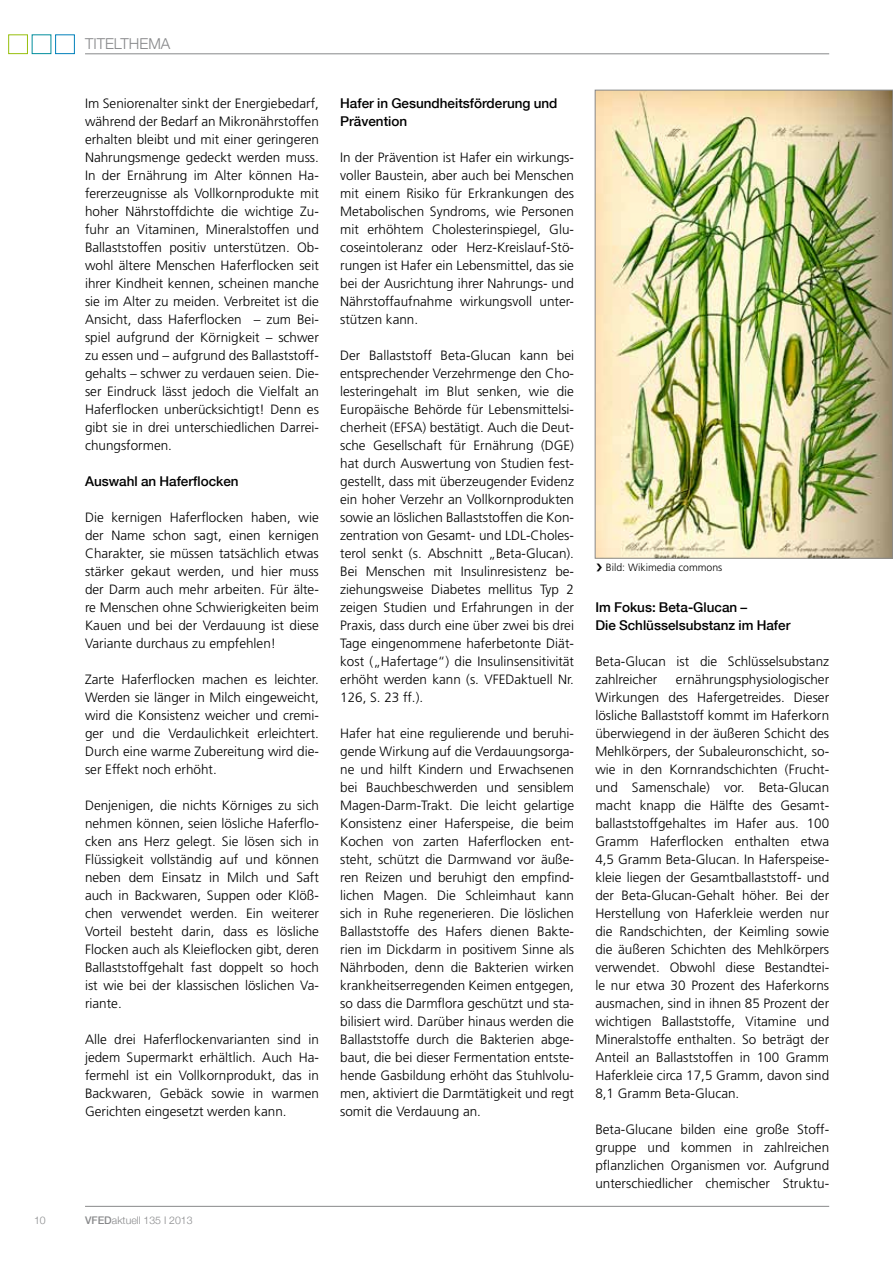
<style>
.page{position:relative;width:893px;height:1263px;background:#fff}
.page>*{position:absolute;margin:0;border:0;box-sizing:border-box;transform-origin:0 0}
.t1{font:300 15px "Helvetica Neue";color:#87888a}
.t2{font:300 13.5px/18px "Frutiger LT Std";color:#000;text-align:justify}
.t3{font:500 13.5px/18px "Helvetica Neue";color:#000}
.t4{font:300 10.5px "Helvetica Neue";color:#87888a}
.t5{font:300 10.5px "Frutiger LT Std";color:#000}
.s1{font-weight:500}
</style>
<div class="page">
<hr style="left:85px;top:1206px;width:744px;height:1px;background:#87888a">
<hr style="left:85px;top:54px;width:744px;height:1px;background:#87888a">
<div style="left:55px;top:34px;width:20px;height:20px;border:1px solid #0080ba"></div>
<div style="left:8px;top:34px;width:20px;height:20px;border:1px solid #97bf0d"></div>
<img style="left:597px;top:92px;width:294px;height:464px">
<div style="left:595px;top:90px;width:298px;height:468px;border:1px solid #87888a"></div>
<p class="t1" style="left:85px;top:34px;width:87px">TITELTHEMA</p>
<p class="t2" style="left:85px;top:95px;width:235px">Im Seniorenalter sinkt der Energiebedarf, während der Bedarf an Mikronährstoffen erhalten bleibt und mit einer geringeren Nahrungsmenge gedeckt werden muss.<br>In der Ernährung im Alter können Ha&shy;fererzeugnisse als Vollkornprodukte mit hoher Nährstoffdichte die wichtige Zu&shy;fuhr an Vitaminen, Mineralstoffen und Ballaststoffen positiv unterstützen. Ob&shy;wohl ältere Menschen Haferflocken seit ihrer Kindheit kennen, scheinen manche sie im Alter zu meiden. Verbreitet ist die Ansicht, dass Haferflocken – zum Bei&shy;spiel aufgrund der Körnigkeit – schwer zu essen und – aufgrund des Ballaststoff&shy;gehalts – schwer zu verdauen seien. Die&shy;ser Eindruck lässt jedoch die Vielfalt an Haferflocken unberücksichtigt! Denn es gibt sie in drei unterschiedlichen Darrei&shy;chungsformen.</p>
<p class="t3" style="left:85px;top:472px;width:155px">Auswahl an Haferflocken</p>
<p class="t2" style="left:85px;top:508px;width:235px">Die kernigen Haferflocken haben, wie der Name schon sagt, einen kernigen Charakter, sie müssen tatsächlich etwas stärker gekaut werden, und hier muss der Darm auch mehr arbeiten. Für älte&shy;re Menschen ohne Schwierigkeiten beim Kauen und bei der Verdauung ist diese Variante durchaus zu empfehlen!</p>
<p class="t2" style="left:85px;top:670px;width:235px">Zarte Haferflocken machen es leichter.<br>Werden sie länger in Milch eingeweicht, wird die Konsistenz weicher und cremi&shy;ger und die Verdaulichkeit erleichtert.<br>Durch eine warme Zubereitung wird die&shy;ser Effekt noch erhöht.</p>
<p class="t2" style="left:85px;top:796px;width:235px">Denjenigen, die nichts Körniges zu sich nehmen können, seien lösliche Haferflo&shy;cken ans Herz gelegt. Sie lösen sich in Flüssigkeit vollständig auf und können neben dem Einsatz in Milch und Saft auch in Backwaren, Suppen oder Klöß&shy;chen verwendet werden. Ein weiterer Vorteil besteht darin, dass es lösliche Flocken auch als Kleieflocken gibt, deren Ballaststoffgehalt fast doppelt so hoch ist wie bei der klassischen löslichen Va&shy;riante.</p>
<p class="t2" style="left:85px;top:1030px;width:235px">Alle drei Haferflockenvarianten sind in jedem Supermarkt erhältlich. Auch Ha&shy;fermehl ist ein Vollkornprodukt, das in Backwaren, Gebäck sowie in warmen Gerichten eingesetzt werden kann.</p>
<p class="t4" style="left:34px;top:1214px;width:13px">10</p>
<p class="t4" style="left:85px;top:1214px;width:109px"><span class="s1">VFED</span>aktuell 135 І 2013</p>
<p class="t3" style="left:340px;top:94px;width:219px">Hafer in Gesundheitsförderung und<br>Prävention</p>
<p class="t2" style="left:340px;top:148px;width:235px">In der Prävention ist Hafer ein wirkungs&shy;voller Baustein, aber auch bei Menschen mit einem Risiko für Erkrankungen des Metabolischen Syndroms, wie Personen mit erhöhtem Cholesterinspiegel, Glu&shy;coseintoleranz oder Herz-Kreislauf-Stö&shy;rungen ist Hafer ein Lebensmittel, das sie bei der Ausrichtung ihrer Nahrungs- und Nährstoffaufnahme wirkungsvoll unter&shy;stützen kann.</p>
<p class="t2" style="left:340px;top:346px;width:235px">Der Ballaststoff Beta-Glucan kann bei entsprechender Verzehrmenge den Cho&shy;lesteringehalt im Blut senken, wie die Europäische Behörde für Lebensmittelsi&shy;cherheit (EFSA) bestätigt. Auch die Deut&shy;sche Gesellschaft für Ernährung (DGE) hat durch Auswertung von Studien fest&shy;gestellt, dass mit überzeugender Evidenz ein hoher Verzehr an Vollkornprodukten sowie an löslichen Ballaststoffen die Kon&shy;zentration von Gesamt- und LDL-Choles&shy;terol senkt (s. Abschnitt „Beta-Glucan).<br>Bei Menschen mit Insulinresistenz be&shy;ziehungsweise Diabetes mellitus Typ 2 zeigen Studien und Erfahrungen in der Praxis, dass durch eine über zwei bis drei Tage eingenommene haferbetonte Diät&shy;kost („Hafertage“) die Insulinsensitivität erhöht werden kann (s. VFEDaktuell Nr.<br>126, S. 23 ff.).</p>
<p class="t2" style="left:340px;top:724px;width:235px">Hafer hat eine regulierende und beruhi&shy;gende Wirkung auf die Verdauungsorga&shy;ne und hilft Kindern und Erwachsenen bei Bauchbeschwerden und sensiblem Magen-Darm-Trakt. Die leicht gelartige Konsistenz einer Haferspeise, die beim Kochen von zarten Haferflocken ent&shy;steht, schützt die Darmwand vor äuße&shy;ren Reizen und beruhigt den empfind&shy;lichen Magen. Die Schleimhaut kann sich in Ruhe regenerieren. Die löslichen Ballaststoffe des Hafers dienen Bakte&shy;rien im Dickdarm in positivem Sinne als Nährboden, denn die Bakterien wirken krankheitserregenden Keimen entgegen, so dass die Darmflora geschützt und sta&shy;bilisiert wird. Darüber hinaus werden die Ballaststoffe durch die Bakterien abge&shy;baut, die bei dieser Fermentation entste&shy;hende Gasbildung erhöht das Stuhlvolu&shy;men, aktiviert die Darmtätigkeit und regt somit die Verdauung an.</p>
<p class="t5" style="left:606px;top:561px;width:118px">Bild: Wikimedia commons</p>
<p class="t3" style="left:595px;top:598px;width:197px">Im Fokus: Beta-Glucan –<br>Die Schlüsselsubstanz im Hafer</p>
<p class="t2" style="left:595px;top:652px;width:235px">Beta-Glucan ist die Schlüsselsubstanz zahlreicher</p>
<p class="t2" style="left:595px;top:670px;width:235px;text-indent:81px">ernährungsphysiologischer Wirkungen des Hafergetreides. Dieser lösliche Ballaststoff kommt im Haferkorn überwiegend in der äußeren Schicht des Mehlkörpers, der Subaleuronschicht, so&shy;wie in den Kornrandschichten (Frucht&shy;und Samenschale) vor. Beta-Glucan macht knapp die Hälfte des Gesamt&shy;ballaststoffgehaltes im Hafer aus. 100<br>Gramm Haferflocken enthalten etwa 4,5 Gramm Beta-Glucan. In Haferspeise&shy;kleie liegen der Gesamtballaststoff- und der Beta-Glucan-Gehalt höher. Bei der Herstellung von Haferkleie werden nur die Randschichten, der Keimling sowie die äußeren Schichten des Mehlkörpers verwendet. Obwohl diese Bestandtei&shy;le nur etwa 30 Prozent des Haferkorns ausmachen, sind in ihnen 85 Prozent der wichtigen Ballaststoffe, Vitamine und Mineralstoffe enthalten. So beträgt der Anteil an Ballaststoffen in 100 Gramm Haferkleie circa 17,5 Gramm, davon sind 8,1 Gramm Beta-Glucan.</p>
<p class="t2" style="left:595px;top:1120px;width:235px">Beta-Glucane bilden eine große Stoff&shy;gruppe und kommen in zahlreichen pflanzlichen Organismen vor. Aufgrund unterschiedlicher chemischer Struktu-</p>
</div>
